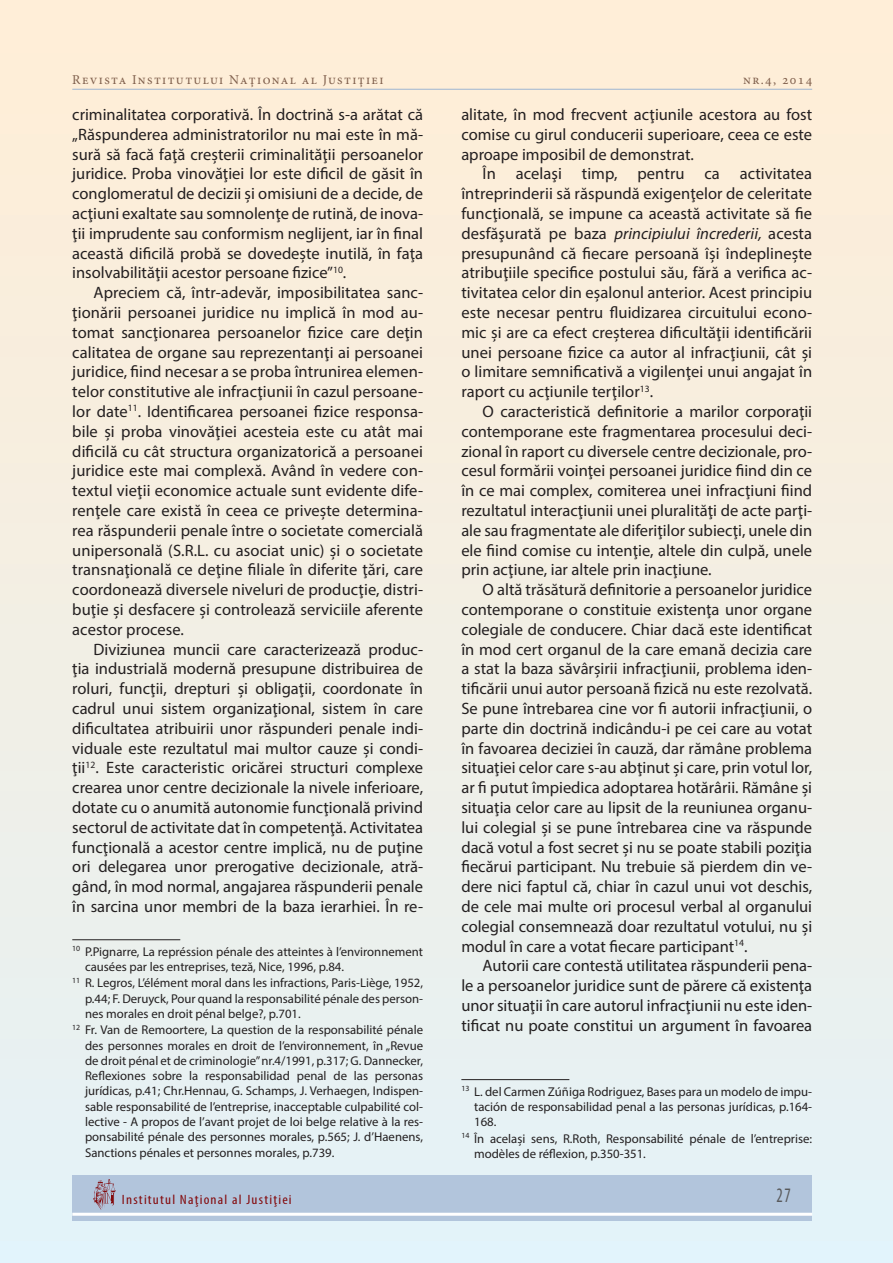
<style>
.page{position:relative;width:893px;height:1263px;background:#fff}
.page>*{position:absolute;margin:0;border:0;box-sizing:border-box;transform-origin:0 0}
.t1{font:condensed 20.7px "Myriad Pro";color:#58595b;scale:.8 1}
.t2{font:16.5px/19.8px "Myriad Pro";color:#231f20;text-align:justify}
.t3{font:13.5px "Minion Pro";letter-spacing:.1em;color:#7f5f4c}
.t4{font:condensed 13.5px "Myriad Pro";letter-spacing:.08em;color:#840b0e;scale:1.11 1}
.t5{font:12.75px "Myriad Pro";color:#231f20}
.s1{font-style:italic}
</style>
<div class="page">
<div style="left:0;top:0;width:893px;height:1263px;background:linear-gradient(to bottom,#ffedd4,#e3f2f7)"></div>
<hr style="left:72px;top:89px;width:740px;height:1px;background:#9eb6d2">
<div style="left:72px;top:1175px;width:740px;height:46px;background:#b2c5dc"></div>
<hr style="left:72px;top:1213px;width:740px;height:3px;background:#fff">
<svg style="left:93px;top:1179px;width:23px;height:31px"></svg>
<hr style="left:72px;top:939px;width:108px;height:1px;background:#231f20">
<hr style="left:461px;top:1079px;width:108px;height:1px;background:#231f20">
<p class="t3" style="left:72px;top:75px;width:313px">Revista Institutului Naţional al Justiţiei</p>
<p class="t3" style="left:743px;top:75px;width:71px">nr.4, 2014</p>
<p class="t2" style="left:72px;top:106px;width:352px">criminalitatea corporativă. În doctrină s-a arătat că „Răspunderea administratorilor nu mai este în mă&shy;sură să facă faţă creșterii criminalităţii persoanelor juridice. Proba vinovăţiei lor este dificil de găsit în conglomeratul de decizii și omisiuni de a decide, de acţiuni exaltate sau somnolenţe de rutină, de inova&shy;ţii imprudente sau conformism neglijent, iar în final această dificilă probă se dovedește inutilă, în faţa insolvabilităţii acestor persoane fizice”<sup>10</sup>.</p>
<p class="t2" style="left:72px;top:284px;width:352px;text-indent:21px">Apreciem că, într-adevăr, imposibilitatea sanc&shy;ţionării persoanei juridice nu implică în mod au&shy;tomat sancţionarea persoanelor fizice care deţin calitatea de organe sau reprezentanţi ai persoanei juridice, fiind necesar a se proba întrunirea elemen&shy;telor constitutive ale infracţiunii în cazul persoane&shy;lor date<sup>11</sup>. Identificarea persoanei fizice responsa&shy;bile și proba vinovăţiei acesteia este cu atât mai dificilă cu cât structura organizatorică a persoanei juridice este mai complexă. Având în vedere con&shy;textul vieţii economice actuale sunt evidente dife&shy;renţele care există în ceea ce privește determina&shy;rea răspunderii penale între o societate comercială unipersonală (S.R.L. cu asociat unic) și o societate transnaţională ce deţine filiale în diferite ţări, care coordonează diversele niveluri de producţie, distri&shy;buţie și desfacere și controlează serviciile aferente acestor procese.</p>
<p class="t2" style="left:72px;top:641px;width:352px;text-indent:21px">Diviziunea muncii care caracterizează produc&shy;ţia industrială modernă presupune distribuirea de roluri, funcţii, drepturi și obligaţii, coordonate în cadrul unui sistem organizaţional, sistem în care dificultatea atribuirii unor răspunderi penale indi&shy;viduale este rezultatul mai multor cauze și condi&shy;ţii<sup>12</sup>. Este caracteristic oricărei structuri complexe crearea unor centre decizionale la nivele inferioare, dotate cu o anumită autonomie funcţională privind sectorul de activitate dat în competenţă. Activitatea funcţională a acestor centre implică, nu de puţine ori delegarea unor prerogative decizionale, atră&shy;gând, în mod normal, angajarea răspunderii penale în sarcina unor membri de la baza ierarhiei. În re-</p>
<p class="t5" style="left:72px;top:947px;width:352px"><sup>10</sup> P.Pignarre, La représsion pénale des atteintes à l’environnement</p>
<p class="t5" style="left:85px;top:962px;width:261px">causées par les entreprises, teză, Nice, 1996, p.84.</p>
<p class="t5" style="left:72px;top:978px;width:352px"><sup>11</sup> R. Legros, L’élément moral dans les infractions, Paris-Liège, 1952,</p>
<p class="t5" style="left:85px;top:994px;width:340px">p.44; F. Deruyck, Pour quand la responsabilité pénale des person-</p>
<p class="t5" style="left:85px;top:1009px;width:217px">nes morales en droit pénal belge?, p.701.</p>
<p class="t5" style="left:72px;top:1025px;width:352px"><sup>12</sup> Fr. Van de Remoortere, La question de la responsabilité pénale</p>
<p class="t5" style="left:85px;top:1040px;width:340px">des personnes morales en droit de l’environnement, în „Revue</p>
<p class="t5" style="left:85px;top:1056px;width:340px">de droit pénal et de criminologie” nr.4/1991, p.317; G. Dannecker,</p>
<p class="t5" style="left:85px;top:1071px;width:340px">Reflexiones sobre la responsabilidad penal de las personas</p>
<p class="t5" style="left:85px;top:1086px;width:339px">jurídicas, p.41; Chr.Hennau, G. Schamps, J. Verhaegen, Indispen-</p>
<p class="t5" style="left:85px;top:1102px;width:340px">sable responsabilité de l’entreprise, inacceptable culpabilité col-</p>
<p class="t5" style="left:85px;top:1117px;width:340px">lective - A propos de l’avant projet de loi belge relative à la res-</p>
<p class="t5" style="left:85px;top:1132px;width:340px">ponsabilité pénale des personnes morales, p.565; J. d’Haenens,</p>
<p class="t5" style="left:85px;top:1147px;width:251px">Sanctions pénales et personnes morales, p.739.</p>
<p class="t2" style="left:461px;top:106px;width:352px">alitate, în mod frecvent acţiunile acestora au fost comise cu girul conducerii superioare, ceea ce este aproape imposibil de demonstrat.</p>
<p class="t2" style="left:461px;top:166px;width:352px;text-indent:21px">În acelaşi timp, pentru ca activitatea întreprinderii să răspundă exigenţelor de celeritate funcţională, se impune ca această activitate să fie desfăşurată pe baza <span class="s1">principiului încrederii,</span> acesta presupunând că fiecare persoană își îndeplinește atribuţiile specifice postului său, fără a verifica ac&shy;tivitatea celor din eșalonul anterior. Acest principiu este necesar pentru fluidizarea circuitului econo&shy;mic și are ca efect creșterea dificultăţii identificării unei persoane fizice ca autor al infracţiunii, cât și o limitare semnificativă a vigilenţei unui angajat în raport cu acţiunile terţilor<sup>13</sup>.</p>
<p class="t2" style="left:461px;top:403px;width:352px;text-indent:21px">O caracteristică definitorie a marilor corporaţii contemporane este fragmentarea procesului deci&shy;zional în raport cu diversele centre decizionale, pro&shy;cesul formării voinţei persoanei juridice fiind din ce în ce mai complex, comiterea unei infracţiuni fiind rezultatul interacţiunii unei pluralităţi de acte parţi&shy;ale sau fragmentate ale diferiţilor subiecţi, unele din ele fiind comise cu intenţie, altele din culpă, unele prin acţiune, iar altele prin inacţiune.</p>
<p class="t2" style="left:461px;top:581px;width:352px;text-indent:21px">O altă trăsătură definitorie a persoanelor juridice contemporane o constituie existenţa unor organe colegiale de conducere. Chiar dacă este identificat în mod cert organul de la care emană decizia care a stat la baza săvârșirii infracţiunii, problema iden&shy;tificării unui autor persoană fizică nu este rezolvată.<br>Se pune întrebarea cine vor fi autorii infracţiunii, o parte din doctrină indicându-i pe cei care au votat în favoarea deciziei în cauză, dar rămâne problema situaţiei celor care s-au abţinut și care, prin votul lor, ar fi putut împiedica adoptarea hotărârii. Rămâne și situaţia celor care au lipsit de la reuniunea organu&shy;lui colegial și se pune întrebarea cine va răspunde dacă votul a fost secret și nu se poate stabili poziţia fiecărui participant. Nu trebuie să pierdem din ve&shy;dere nici faptul că, chiar în cazul unui vot deschis, de cele mai multe ori procesul verbal al organului colegial consemnează doar rezultatul votului, nu și modul în care a votat fiecare participant<sup>14</sup>.</p>
<p class="t2" style="left:461px;top:958px;width:352px;text-indent:21px">Autorii care contestă utilitatea răspunderii pena&shy;le a persoanelor juridice sunt de părere că existenţa unor situaţii în care autorul infracţiunii nu este iden&shy;tificat nu poate constitui un argument în favoarea</p>
<p class="t5" style="left:461px;top:1087px;width:352px"><sup>13</sup> L. del Carmen Zúñiga Rodriguez, Bases para un modelo de impu-</p>
<p class="t5" style="left:474px;top:1102px;width:340px">tación de responsabilidad penal a las personas jurídicas, p.164-</p>
<p class="t5" style="left:474px;top:1117px;width:24px">168.</p>
<p class="t5" style="left:461px;top:1133px;width:352px"><sup>14</sup> În același sens, R.Roth, Responsabilité pénale de l’entreprise:</p>
<p class="t5" style="left:474px;top:1149px;width:173px">modèles de réflexion, p.350-351.</p>
<p class="t4" style="left:122px;top:1194px;width:154px">Institutul Naţional al Justiţiei</p>
<p class="t1" style="left:777px;top:1187px;width:19px">27</p>
</div>
